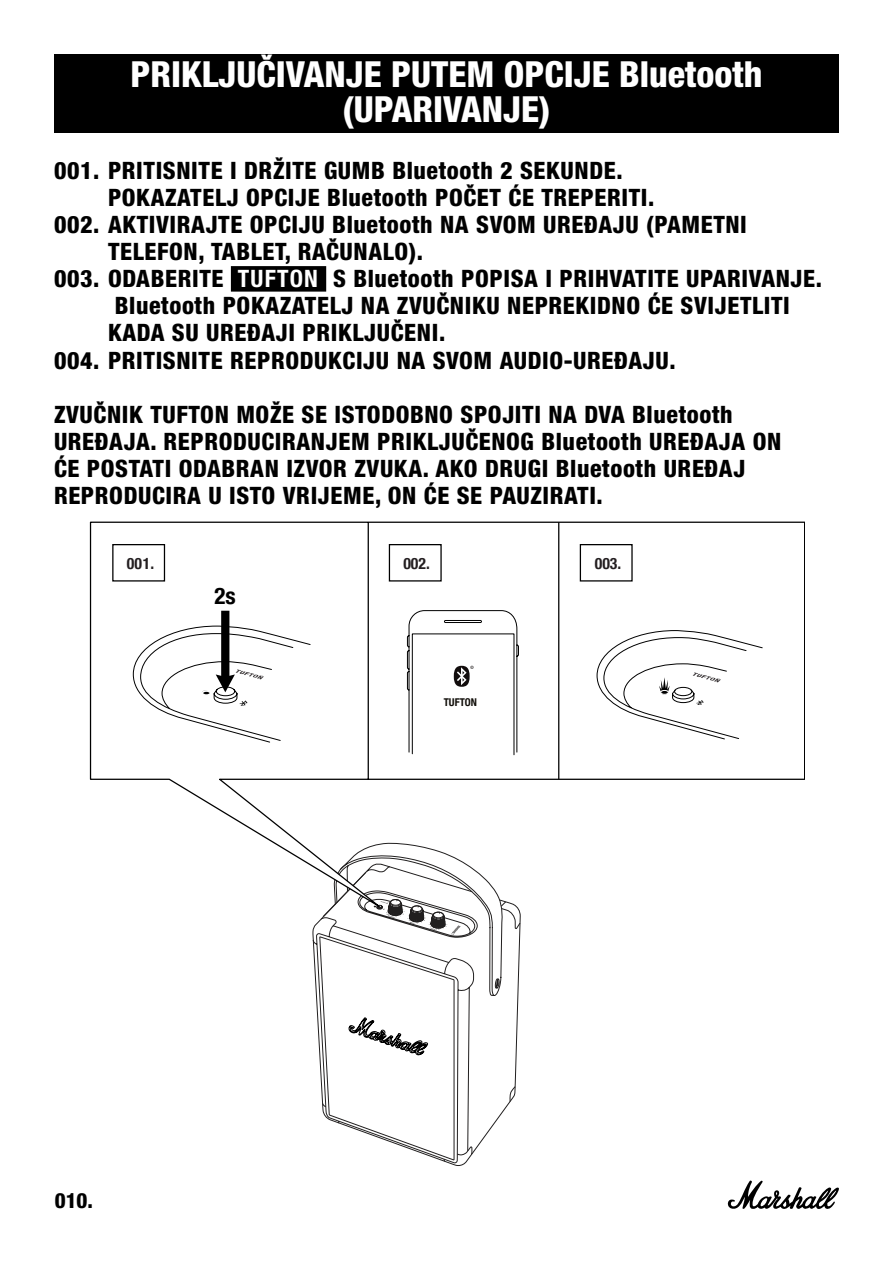
<style>
.page{position:relative;width:893px;height:1263px;background:#fff}
.page>*{position:absolute;margin:0;border:0;box-sizing:border-box;transform-origin:0 0}
.t1{font:800 condensed 36px/34.5px "Helvetica Neue LT Pro";color:#fff;text-align:center}
.t2{font:800 condensed 24px/27px "Helvetica Neue LT Pro";letter-spacing:.025em;color:#000}
.t3{font:700 condensed 23.1px "Helvetica Neue";color:#000}
.t4{font:800 condensed 21px "Helvetica Neue LT Std";color:#000}
.t5{font:700 condensed 15.75px "Helvetica Neue";color:#241f21}
.t6{font:700 condensed 10.8px "Helvetica Neue";color:#120f0a}
.s1{font-family:"Helvetica Neue LT Std"}
.s2{font-weight:700;color:#fff}
</style>
<div class="page">
<svg style="left:727px;top:1180px;width:112px;height:29px"></svg>
<div style="left:54px;top:54px;width:785px;height:78px;background:#000"></div>
<div style="left:231px;top:266px;width:95px;height:26px;background:#000"></div>
<svg style="left:477px;top:907px;width:44px;height:241px"></svg>
<svg style="left:312px;top:907px;width:165px;height:257px"></svg>
<svg style="left:90px;top:522px;width:715px;height:385px"></svg>
<div style="left:112px;top:544px;width:53px;height:37px;border:1px solid #000"></div>
<div style="left:389px;top:544px;width:53px;height:37px;border:1px solid #000"></div>
<div style="left:580px;top:544px;width:53px;height:37px;border:1px solid #000"></div>
<hr style="left:558px;top:523px;width:1px;height:256px;background:#000">
<svg style="left:407px;top:610px;width:112px;height:146px"></svg>
<svg style="left:596px;top:630px;width:167px;height:110px"></svg>
<svg style="left:132px;top:611px;width:179px;height:132px"></svg>
<h1 class="t1" style="left:130px;top:57px;width:634px">PRIKLJUČIVANJE PUTEM OPCIJE Bluetooth (UPARIVANJE)</h1>
<p class="t2" style="left:54px;top:157px;width:570px"><span class="s1">001.</span> PRITISNITE I DRŽITE GUMB Bluetooth 2 SEKUNDE.</p>
<p class="t2" style="left:108px;top:184px;width:548px">POKAZATELJ OPCIJE Bluetooth POČET ĆE TREPERITI.</p>
<p class="t2" style="left:54px;top:211px;width:694px"><span class="s1">002.</span> AKTIVIRAJTE OPCIJU Bluetooth NA SVOM UREĐAJU (PAMETNI</p>
<p class="t2" style="left:108px;top:238px;width:317px">TELEFON, TABLET, RAČUNALO).</p>
<p class="t2" style="left:54px;top:265px;width:769px"><span class="s1">003.</span> ODABERITE <span class="s2">TUFTON</span> S Bluetooth POPISA I PRIHVATITE UPARIVANJE.</p>
<p class="t2" style="left:115px;top:292px;width:677px">Bluetooth POKAZATELJ NA ZVUČNIKU NEPREKIDNO ĆE SVIJETLITI</p>
<p class="t2" style="left:108px;top:319px;width:339px">KADA SU UREĐAJI PRIKLJUČENI.</p>
<p class="t2" style="left:54px;top:346px;width:623px"><span class="s1">004.</span> PRITISNITE REPRODUKCIJU NA SVOM AUDIO-UREĐAJU.</p>
<p class="t2" style="left:54px;top:401px;width:729px">ZVUČNIK TUFTON MOŽE SE ISTODOBNO SPOJITI NA DVA Bluetooth UREĐAJA. REPRODUCIRANJEM PRIKLJUČENOG Bluetooth UREĐAJA ON ĆE POSTATI ODABRAN IZVOR ZVUKA. AKO DRUGI Bluetooth UREĐAJ REPRODUCIRA U ISTO VRIJEME, ON ĆE SE PAUZIRATI.</p>
<p class="t5" style="left:127px;top:550px;width:29px">001.</p>
<p class="t5" style="left:403px;top:550px;width:28px">002.</p>
<p class="t5" style="left:595px;top:550px;width:28px">003.</p>
<p class="t3" style="left:215px;top:576px;width:23px">2s</p>
<p class="t4" style="left:55px;top:1187px;width:40px">010.</p>
<p class="t6" style="left:444px;top:693px;width:35px">TUFTON</p>
</div>
